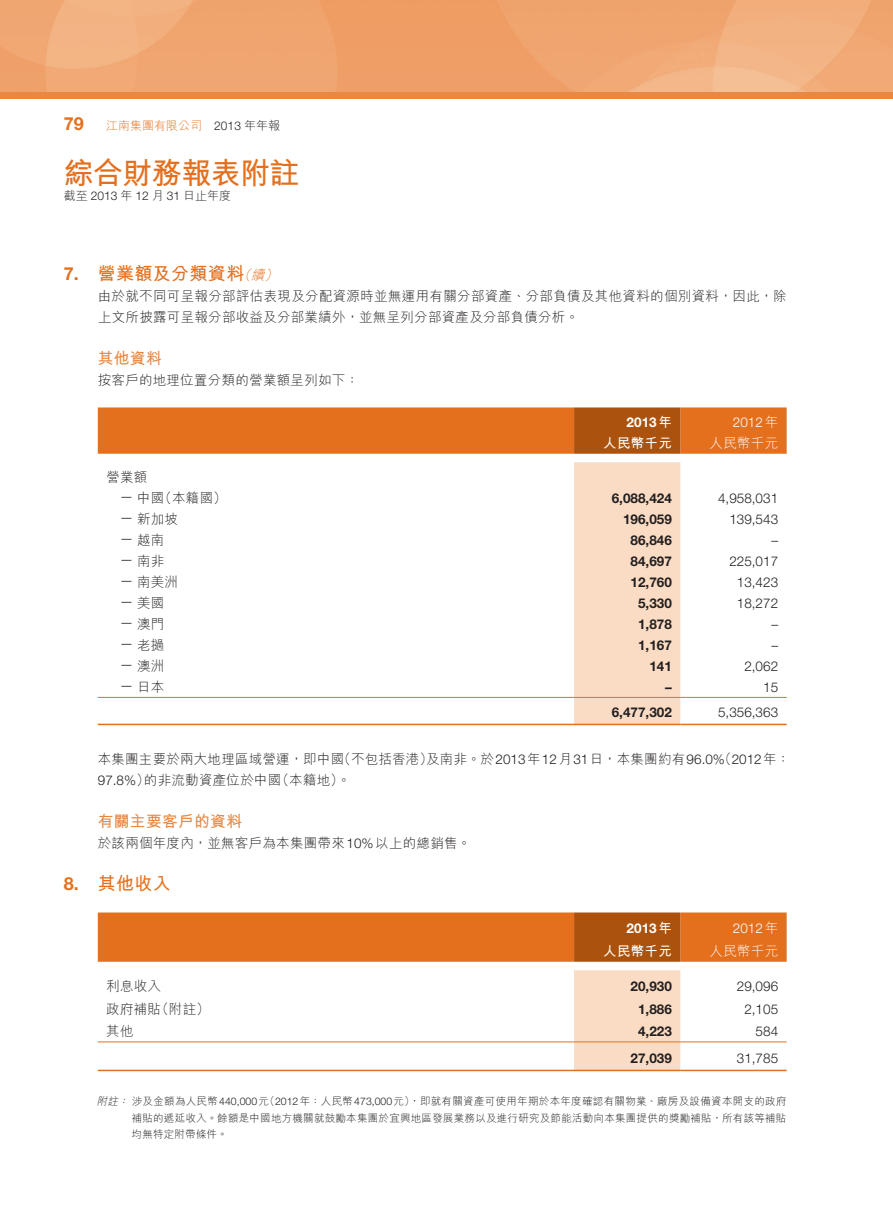
<style>
.page{position:relative;width:893px;height:1212px;background:#fff}
.page>*{position:absolute;margin:0;border:0;box-sizing:border-box;transform-origin:0 0}
.t1{font:700 30px "M Hei HK";letter-spacing:-.02em;color:#e4701e}
.t2{font:700 18px "M Hei HK";letter-spacing:.02em;color:#e4701e}
.t3{font:700 18px "Helvetica Neue LT Std";color:#e4701e}
.t4{font:700 15.75px "M Hei HK";letter-spacing:.02em;color:#e98842}
.t5{font:300 13.5px/21px "M Hei HK";letter-spacing:.02em;color:#231f20}
.t6{font:300 13.5px "Helvetica Neue LT Std";color:#231f20}
.t7{font:700 13.5px "Helvetica Neue LT Std";color:#231f20}
.t8{font:300 13.5px "Helvetica Neue LT Std";color:#fff}
.t9{font:700 13.5px "Helvetica Neue LT Std";color:#fff}
.t10{font:300 13.5px "M Hei HK";letter-spacing:.02em;color:#fff}
.t11{font:700 13.5px "M Hei HK";letter-spacing:.02em;color:#fff}
.t12{font:italic 300 13.5px "M Hei HK";color:#e4701e}
.t13{font:300 12px "M Hei HK";color:#231f20}
.t14{font:300 12px "M Hei HK";color:#e4701e}
.t15{font:300 12px "Helvetica Neue LT Std";color:#231f20}
.t16{font:300 10.5px/16.5px "M Hei HK";letter-spacing:.025em;color:#231f20}
.t17{font:italic 300 10.5px "M Hei HK";color:#231f20}
.s1{font-family:"Helvetica Neue LT Std"}
.s2{font-family:"M Hei HK"}
.s3{font-style:italic}
</style>
<div class="page">
<img style="left:0;top:0;width:893px;height:93px">
<div style="left:0;top:93px;width:893px;height:6px;background:#e98842"></div>
<svg style="left:98px;top:407px;width:689px;height:47px;background:#db6d1f"></svg>
<div style="left:574px;top:462px;width:106px;height:262px;background:#fadcc4"></div>
<hr style="left:98px;top:697px;width:476px;height:1px;background:#e4701e">
<hr style="left:574px;top:697px;width:106px;height:1px;background:#e4701e">
<hr style="left:680px;top:697px;width:107px;height:1px;background:#e4701e">
<hr style="left:98px;top:724px;width:476px;height:1px;background:#e4701e">
<hr style="left:574px;top:724px;width:106px;height:1px;background:#e4701e">
<hr style="left:680px;top:724px;width:107px;height:1px;background:#e4701e">
<svg style="left:98px;top:912px;width:689px;height:50px;background:#db6d1f"></svg>
<div style="left:574px;top:970px;width:106px;height:100px;background:#fadcc4"></div>
<hr style="left:98px;top:1041px;width:476px;height:1px;background:#e4701e">
<hr style="left:574px;top:1041px;width:106px;height:1px;background:#e4701e">
<hr style="left:680px;top:1041px;width:107px;height:1px;background:#e4701e">
<hr style="left:98px;top:1070px;width:476px;height:1px;background:#e4701e">
<hr style="left:574px;top:1070px;width:106px;height:1px;background:#e4701e">
<hr style="left:680px;top:1070px;width:107px;height:1px;background:#e4701e">
<h2 class="t3" style="left:64px;top:112px;width:22px">79</h2>
<h1 class="t1" style="left:64px;top:151px;width:237px">綜合財務報表附註</h1>
<p class="t13" style="left:64px;top:189px;width:169px">截至 <span class="s1">2013</span> 年 <span class="s1">12</span> 月 <span class="s1">31</span> 日止年度</p>
<p class="t15" style="left:214px;top:119px;width:67px">2013 <span class="s2">年年報</span></p>
<p class="t14" style="left:106px;top:120px;width:97px">江南集團有限公司</p>
<h2 class="t3" style="left:64px;top:262px;width:17px">7.</h2>
<h2 class="t3" style="left:64px;top:872px;width:17px">8.</h2>
<h2 class="t2" style="left:98px;top:260px;width:148px">營業額及分類資料</h2>
<p class="t12" style="left:251px;top:268px;width:18px">續</p>
<p class="t12" style="left:238px;top:268px;width:18px">（</p>
<p class="t12" style="left:265px;top:268px;width:18px">(</p>
<p class="t5" style="left:98px;top:285px;width:691px">由於就不同可呈報分部評估表現及分配資源時並無運用有關分部資產、分部負債及其他資料的個別資料，因此，除上文所披露可呈報分部收益及分部業績外，並無呈列分部資產及分部負債分析。</p>
<p class="t4" style="left:98px;top:346px;width:65px">其他資料</p>
<p class="t5" style="left:98px;top:369px;width:263px">按客戶的地理位置分類的營業額呈列如下：</p>
<p class="t8" style="left:733px;top:414px;width:47px">2012 <span class="s2">年</span></p>
<p class="t9" style="left:627px;top:414px;width:47px">2013<span class="s2">年</span></p>
<p class="t11" style="left:603px;top:433px;width:70px">人民幣千元</p>
<p class="t10" style="left:710px;top:436px;width:70px">人民幣千元</p>
<p class="t5" style="left:106px;top:466px;width:43px">營業額</p>
<p class="t5" style="left:159px;top:487px;width:70px">（本籍國(</p>
<p class="t5" style="left:137px;top:487px;width:29px">中國</p>
<p class="t6" style="left:120px;top:487px;width:15px">—</p>
<p class="t7" style="left:612px;top:489px;width:62px">6,088,424</p>
<p class="t6" style="left:718px;top:489px;width:62px">4,958,031</p>
<p class="t5" style="left:137px;top:508px;width:43px">新加坡</p>
<p class="t6" style="left:120px;top:508px;width:15px">—</p>
<p class="t7" style="left:623px;top:510px;width:50px">196,059</p>
<p class="t6" style="left:729px;top:510px;width:50px">139,543</p>
<p class="t5" style="left:137px;top:529px;width:29px">越南</p>
<p class="t6" style="left:120px;top:529px;width:15px">—</p>
<p class="t7" style="left:631px;top:531px;width:43px">86,846</p>
<p class="t6" style="left:771px;top:531px;width:8px">–</p>
<p class="t5" style="left:137px;top:550px;width:29px">南非</p>
<p class="t6" style="left:120px;top:550px;width:15px">—</p>
<p class="t7" style="left:631px;top:552px;width:43px">84,697</p>
<p class="t6" style="left:729px;top:552px;width:50px">225,017</p>
<p class="t5" style="left:137px;top:571px;width:43px">南美洲</p>
<p class="t6" style="left:120px;top:571px;width:15px">—</p>
<p class="t7" style="left:631px;top:573px;width:43px">12,760</p>
<p class="t6" style="left:737px;top:573px;width:43px">13,423</p>
<p class="t5" style="left:137px;top:592px;width:29px">美國</p>
<p class="t6" style="left:120px;top:592px;width:15px">—</p>
<p class="t7" style="left:638px;top:594px;width:35px">5,330</p>
<p class="t6" style="left:737px;top:594px;width:43px">18,272</p>
<p class="t5" style="left:137px;top:613px;width:29px">澳門</p>
<p class="t6" style="left:120px;top:613px;width:15px">—</p>
<p class="t7" style="left:638px;top:615px;width:35px">1,878</p>
<p class="t6" style="left:771px;top:615px;width:8px">–</p>
<p class="t5" style="left:137px;top:634px;width:29px">老撾</p>
<p class="t6" style="left:120px;top:634px;width:15px">—</p>
<p class="t7" style="left:638px;top:636px;width:35px">1,167</p>
<p class="t6" style="left:771px;top:636px;width:8px">–</p>
<p class="t5" style="left:137px;top:655px;width:29px">澳洲</p>
<p class="t6" style="left:120px;top:655px;width:15px">—</p>
<p class="t7" style="left:649px;top:657px;width:24px">141</p>
<p class="t6" style="left:744px;top:657px;width:35px">2,062</p>
<p class="t6" style="left:120px;top:676px;width:15px">—</p>
<p class="t5" style="left:137px;top:676px;width:29px">日本</p>
<p class="t7" style="left:665px;top:678px;width:8px">–</p>
<p class="t6" style="left:763px;top:678px;width:17px">15</p>
<p class="t7" style="left:612px;top:704px;width:62px">6,477,302</p>
<p class="t6" style="left:718px;top:704px;width:62px">5,356,363</p>
<p class="t5" style="left:337px;top:748px;width:97px">（不包括香港）</p>
<p class="t6" style="left:718px;top:751px;width:73px"><span class="s2">（</span>2012<span class="s2">年：</span></p>
<p class="t5" style="left:426px;top:748px;width:300px">及南非。於<span class="s1">2013</span>年<span class="s1">12</span>月<span class="s1">31</span>日，本集團約有<span class="s1">96.0%</span></p>
<p class="t5" style="left:276px;top:748px;width:76px;text-indent:-178px">本集團主要於兩大地理區域營運，即中國（本籍地。(</p>
<p class="t6" style="left:98px;top:772px;width:53px">97.8%<span class="s2">）</span></p>
<p class="t4" style="left:98px;top:809px;width:146px">有關主要客戶的資料</p>
<p class="t5" style="left:98px;top:832px;width:375px">於該兩個年度內，並無客戶為本集團帶來<span class="s1">10%</span>以上的總銷售。</p>
<h2 class="t2" style="left:98px;top:870px;width:75px">其他收入</h2>
<p class="t5" style="left:144px;top:769px;width:139px">的非流動資產位於中國</p>
<p class="t9" style="left:627px;top:920px;width:47px">2013<span class="s2">年</span></p>
<p class="t8" style="left:733px;top:920px;width:47px">2012 <span class="s2">年</span></p>
<p class="t11" style="left:603px;top:941px;width:70px">人民幣千元</p>
<p class="t10" style="left:710px;top:944px;width:70px">人民幣千元</p>
<p class="t5" style="left:106px;top:975px;width:56px">利息收入</p>
<p class="t7" style="left:631px;top:978px;width:43px">20,930</p>
<p class="t6" style="left:737px;top:978px;width:43px">29,096</p>
<p class="t5" style="left:155px;top:998px;width:56px">（附註(</p>
<p class="t5" style="left:106px;top:998px;width:56px">政府補貼</p>
<p class="t7" style="left:638px;top:1000px;width:35px">1,886</p>
<p class="t6" style="left:744px;top:1000px;width:35px">2,105</p>
<p class="t5" style="left:106px;top:1020px;width:29px">其他</p>
<p class="t7" style="left:638px;top:1023px;width:35px">4,223</p>
<p class="t6" style="left:756px;top:1023px;width:24px">584</p>
<p class="t7" style="left:631px;top:1050px;width:43px">27,039</p>
<p class="t16" style="left:118px;top:1093px;width:670px"><span class="s3">：</span>涉及金額為人民幣<span class="s1">440,000</span> （元 <span class="s1">2012</span>年：人民幣<span class="s1">473,000</span>元，）即就有關資產可使用年期於本年度確認有關物業、廠房及設備資本開支的政府</p>
<p class="t6" style="left:737px;top:1050px;width:43px">31,785</p>
<p class="t17" style="left:97px;top:1096px;width:25px">附註</p>
<p class="t16" style="left:132px;top:1109px;width:656px">補貼的遞延收入。餘額是中國地方機關就鼓勵本集團於宜興地區發展業務以及進行研究及節能活動向本集團提供的獎勵補貼，所有該等補貼均無特定附帶條件。</p>
</div>
